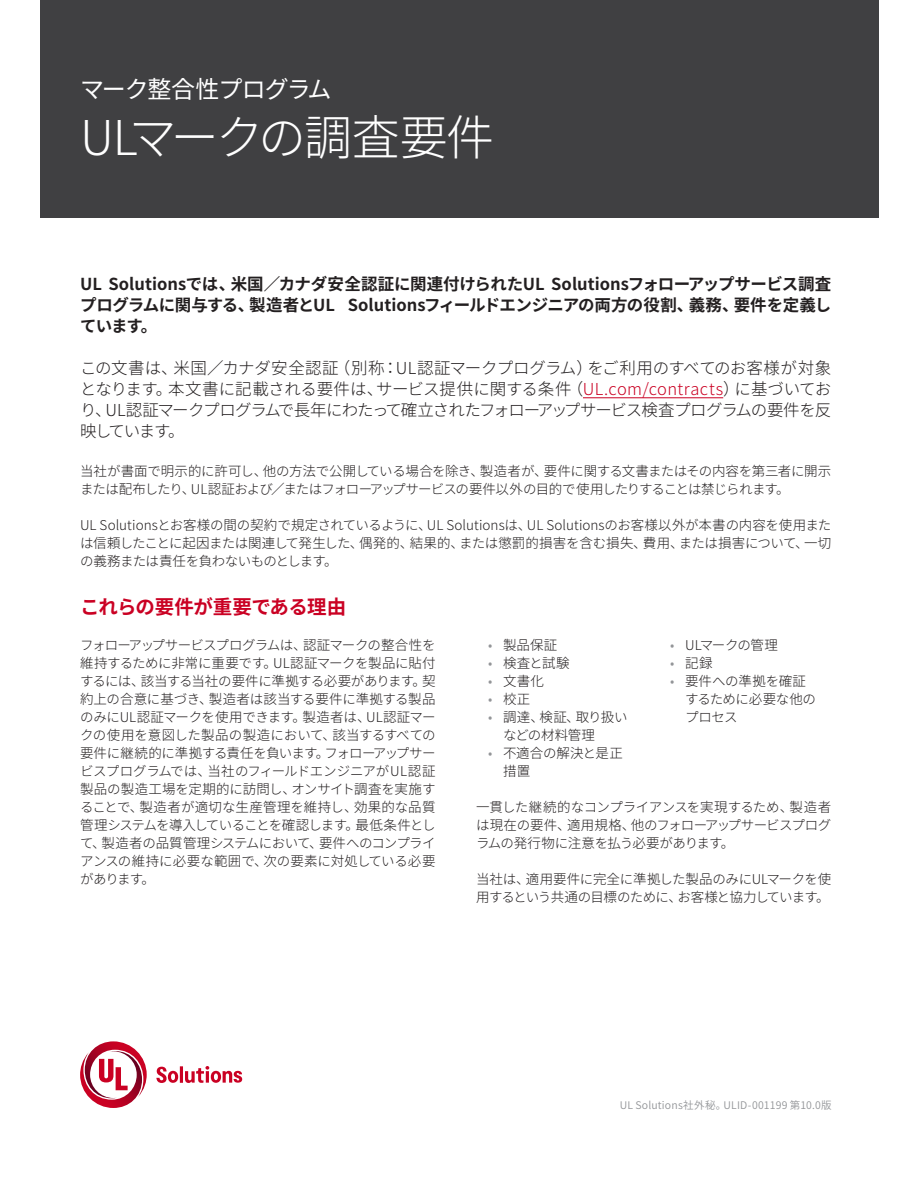
<style>
.page{position:relative;width:918px;height:1188px;background:#fff}
.page>*{position:absolute;margin:0;border:0;box-sizing:border-box;transform-origin:0 0}
.Cover_Headline{font:300 48px "Noto Sans CJ Kjp";letter-spacing:-.045em;color:#fff}
.Case_Study_Cover_Cli{font:24px "Noto Sans CJ Kjp";letter-spacing:-.045em;color:#fff}
.Subhead{font:700 19.5px "Noto Sans CJ Kjp";letter-spacing:-.025em;color:#ca0123}
.Intro_Paragraph_Mult{font:300 16.5px/21px "Noto Sans CJ Kjp";letter-spacing:-.065em;color:#231f20;text-align:justify}
.Intro_Paragraph_Mult-2{font:700 16.5px/21px "Noto Sans CJ Kjp";letter-spacing:-.03em;color:#231f20;text-align:justify}
.Body_Copy{font:300 13.5px/18px "Noto Sans CJ Kjp";letter-spacing:-.025em;color:#231f20}
.Body_Copy_Multi_Colu{font:300 13.5px/18px "Noto Sans CJ Kjp";letter-spacing:-.035em;color:#231f20}
.Body_Copy-2{font:300 13.5px/18px "Noto Sans CJ Kjp";letter-spacing:-.005em;color:#231f20}
.Copyright_Informatio{font:600 10.5px "Noto Sans CJ Kjp";letter-spacing:.015em;color:#939598}
.s1{color:#ca0123}
.s2{color:#939598}
</style>
<div class="page">
<div style="left:40px;top:0;width:838px;height:218px;background:#404042"></div>
<svg style="left:80px;top:1041px;width:162px;height:67px"></svg>
<hr style="left:583px;top:397px;width:140px;height:1px;background:#ca0123">
<h4 class="Case_Study_Cover_Cli" style="left:80px;top:76px;width:253px">マーク整合性プログラム</h4>
<h1 class="Cover_Headline" style="left:80px;top:111px;width:416px">ULマークの調査要件</h1>
<p class="Intro_Paragraph_Mult-2" style="left:80px;top:274px;width:753px">UL Solutionsでは、米国／カナダ安全認証に関連付けられたUL Solutionsフォローアップサービス調査プログラムに関与する、製造者とUL Solutionsフィールドエンジニアの両方の役割、義務、要件を定義しています。</p>
<p class="Intro_Paragraph_Mult" style="left:80px;top:358px;width:753px">この文書は、米国／カナダ安全認証（別称：UL認証マークプログラム）をご利用のすべてのお客様が対象となります。本文書に記載される要件は、サービス提供に関する条件（<span class="s1">UL.com/contracts</span>）に基づいており、UL認証マークプログラムで長年にわたって確立されたフォローアップサービス検査プログラムの要件を反映しています。</p>
<p class="Body_Copy_Multi_Colu" style="left:80px;top:463px;width:753px">当社が書面で明示的に許可し、他の方法で公開している場合を除き、製造者が、要件に関する文書またはその内容を第三者に開示または配布したり、UL認証および／またはフォローアップサービスの要件以外の目的で使用したりすることは禁じられます。</p>
<p class="Body_Copy_Multi_Colu" style="left:80px;top:517px;width:753px;text-align:justify">UL Solutionsとお客様の間の契約で規定されているように、UL Solutionsは、UL Solutionsのお客様以外が本書の内容を使用または信頼したことに起因または関連して発生した、偶発的、結果的、または懲罰的損害を含む損失、費用、または損害について、一切の義務または責任を負わないものとします。</p>
<h3 class="Subhead" style="left:80px;top:596px;width:268px">これらの要件が重要である理由</h3>
<p class="Body_Copy" style="left:80px;top:637px;width:357px;text-align:justify">フォローアップサービスプログラムは、認証マークの整合性を維持するために非常に重要です。UL認証マークを製品に貼付するには、該当する当社の要件に準拠する必要があります。契約上の合意に基づき、製造者は該当する要件に準拠する製品のみにUL認証マークを使用できます。製造者は、UL認証マークの使用を意図した製品の製造において、該当するすべての要件に継続的に準拠する責任を負います。フォローアップサービスプログラムでは、当社のフィールドエンジニアがUL認証製品の製造工場を定期的に訪問し、オンサイト調査を実施することで、製造者が適切な生産管理を維持し、効果的な品質管理システムを導入していることを確認します。最低条件として、製造者の品質管理システムにおいて、要件へのコンプライアンスの維持に必要な範囲で、次の要素に対処している必要があります。</p>
<p class="Body_Copy" style="left:488px;top:637px;width:71px"><span class="s2">•</span> 製品保証</p>
<p class="Body_Copy" style="left:670px;top:637px;width:109px"><span class="s2">•</span> ULマークの管理</p>
<p class="Body_Copy" style="left:670px;top:655px;width:44px"><span class="s2">•</span> 記録</p>
<p class="Body_Copy" style="left:685px;top:673px;width:132px;text-indent:-15px"><span class="s2">•</span> 要件への準拠を確証するために必要な他のプロセス</p>
<p class="Body_Copy" style="left:488px;top:655px;width:83px"><span class="s2">•</span> 検査と試験</p>
<p class="Body_Copy" style="left:488px;top:673px;width:57px"><span class="s2">•</span> 文書化</p>
<p class="Body_Copy" style="left:488px;top:691px;width:44px"><span class="s2">•</span> 校正</p>
<p class="Body_Copy" style="left:503px;top:709px;width:126px;text-indent:-15px"><span class="s2">•</span> 調達、検証、取り扱いなどの材料管理</p>
<p class="Body_Copy-2" style="left:503px;top:745px;width:121px;text-indent:-15px"><span class="s2">•</span> 不適合の解決と是正措置</p>
<p class="Body_Copy" style="left:476px;top:799px;width:357px;text-align:justify">一貫した継続的なコンプライアンスを実現するため、製造者は現在の要件、適用規格、他のフォローアップサービスプログラムの発行物に注意を払う必要があります。</p>
<p class="Body_Copy" style="left:476px;top:871px;width:357px">当社は、適用要件に完全に準拠した製品のみにULマークを使用するという共通の目標のために、お客様と協力しています。</p>
<p class="Copyright_Informatio" style="left:620px;top:1099px;width:213px">UL Solutions社外秘。ULID-001199 第10.0版</p>
</div>
